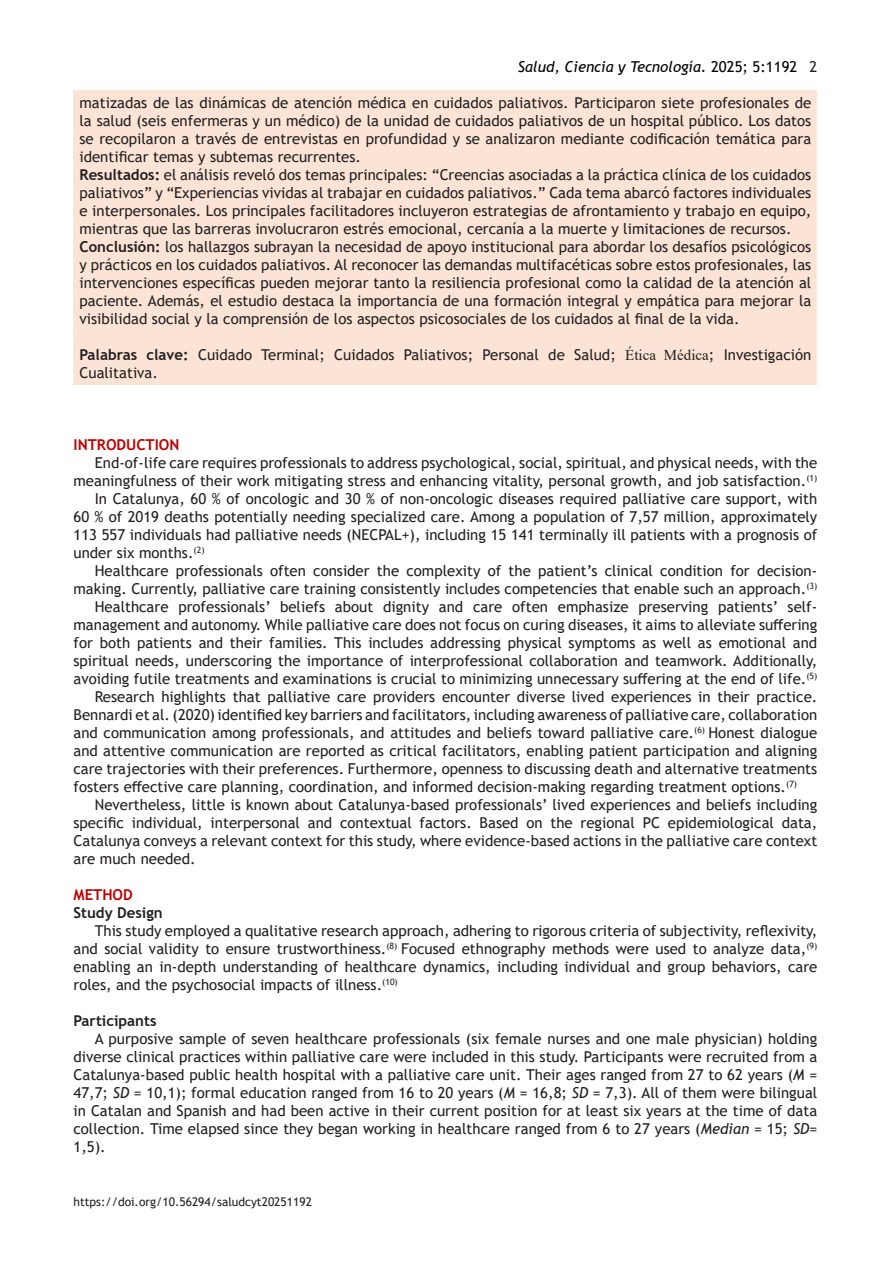
<style>
.page{position:relative;width:893px;height:1263px;background:#fff}
.page>*{position:absolute;margin:0;border:0;box-sizing:border-box;transform-origin:0 0}
.t1{font:15px/18px "Trebuchet MS";color:#231f20;text-align:justify}
.t2{font:italic 15px "Trebuchet MS";color:#000}
.t3{font:700 15px "Trebuchet MS";color:#231f20}
.t4{font:700 15px "Trebuchet MS";color:#c00000}
.t5{font:12px "Trebuchet MS";color:#231f20}
.s1{font-style:normal}
.s2{font-style:normal;color:#231f20}
.s3{font-weight:700}
.s4{font-family:"Times New Roman"}
.s5{font-style:italic}
</style>
<div class="page">
<div style="left:74px;top:90px;width:743px;height:294px;background:#fbe4d5"></div>
<p class="t2" style="left:518px;top:58px;width:301px">Salud, Ciencia y Tecnología. <span class="s1">2025; 5:1192</span> <span class="s2">2</span></p>
<p class="t1" style="left:80px;top:94px;width:733px">matizadas de las dinámicas de atención médica en cuidados paliativos. Participaron siete profesionales de la salud (seis enfermeras y un médico) de la unidad de cuidados paliativos de un hospital público. Los datos se recopilaron a través de entrevistas en profundidad y se analizaron mediante codificación temática para identificar temas y subtemas recurrentes.</p>
<p class="t1" style="left:80px;top:166px;width:733px"><span class="s3">Resultados:</span> el análisis reveló dos temas principales: “Creencias asociadas a la práctica clínica de los cuidados paliativos” y “Experiencias vividas al trabajar en cuidados paliativos.” Cada tema abarcó factores individuales e interpersonales. Los principales facilitadores incluyeron estrategias de afrontamiento y trabajo en equipo, mientras que las barreras involucraron estrés emocional, cercanía a la muerte y limitaciones de recursos.</p>
<p class="t1" style="left:80px;top:238px;width:733px"><span class="s3">Conclusión:</span> los hallazgos subrayan la necesidad de apoyo institucional para abordar los desafíos psicológicos y prácticos en los cuidados paliativos. Al reconocer las demandas multifacéticas sobre estos profesionales, las intervenciones específicas pueden mejorar tanto la resiliencia profesional como la calidad de la atención al paciente. Además, el estudio destaca la importancia de una formación integral y empática para mejorar la visibilidad social y la comprensión de los aspectos psicosociales de los cuidados al final de la vida.</p>
<p class="t1" style="left:80px;top:346px;width:733px"><span class="s3">Palabras clave:</span> Cuidado Terminal; Cuidados Paliativos; Personal de Salud; <span class="s4">Ética Médica</span>; Investigación<br>Cualitativa.</p>
<p class="t4" style="left:74px;top:435px;width:107px">INTRODUCTION</p>
<p class="t1" style="left:74px;top:454px;width:745px;text-align:right">End-of-life care requires professionals to address psychological, social, spiritual, and physical needs, with the meaningfulness of their work mitigating stress and enhancing vitality, personal growth, and job satisfaction.<sup>(1)</sup></p>
<p class="t1" style="left:74px;top:490px;width:745px;text-indent:21px">In Catalunya, 60 % of oncologic and 30 % of non-oncologic diseases required palliative care support, with 60 % of 2019 deaths potentially needing specialized care. Among a population of 7,57 million, approximately 113 557 individuals had palliative needs (NECPAL+), including 15 141 terminally ill patients with a prognosis of under six months.<sup>(2)</sup></p>
<p class="t1" style="left:74px;top:562px;width:745px;text-align:right">Healthcare professionals often consider the complexity of the patient’s clinical condition for decision&shy;making. Currently, palliative care training consistently includes competencies that enable such an approach.<sup>(3)</sup></p>
<p class="t1" style="left:74px;top:598px;width:745px;text-indent:21px">Healthcare professionals’ beliefs about dignity and care often emphasize preserving patients’ self&shy;management and autonomy. While palliative care does not focus on curing diseases, it aims to alleviate suffering for both patients and their families. This includes addressing physical symptoms as well as emotional and spiritual needs, underscoring the importance of interprofessional collaboration and teamwork. Additionally, avoiding futile treatments and examinations is crucial to minimizing unnecessary suffering at the end of life.<sup>(5)</sup></p>
<p class="t1" style="left:74px;top:688px;width:745px;text-indent:21px">Research highlights that palliative care providers encounter diverse lived experiences in their practice.<br>Bennardi et al. (2020) identified key barriers and facilitators, including awareness of palliative care, collaboration and communication among professionals, and attitudes and beliefs toward palliative care.<sup>(6)</sup> Honest dialogue and attentive communication are reported as critical facilitators, enabling patient participation and aligning care trajectories with their preferences. Furthermore, openness to discussing death and alternative treatments fosters effective care planning, coordination, and informed decision-making regarding treatment options.<sup>(7)</sup></p>
<p class="t1" style="left:74px;top:796px;width:745px;text-indent:21px">Nevertheless, little is known about Catalunya-based professionals’ lived experiences and beliefs including specific individual, interpersonal and contextual factors. Based on the regional PC epidemiological data, Catalunya conveys a relevant context for this study, where evidence-based actions in the palliative care context are much needed.</p>
<p class="t4" style="left:74px;top:885px;width:61px">METHOD</p>
<p class="t3" style="left:74px;top:903px;width:91px">Study Design</p>
<p class="t1" style="left:74px;top:922px;width:745px;text-indent:21px">This study employed a qualitative research approach, adhering to rigorous criteria of subjectivity, reflexivity, and social validity to ensure trustworthiness.<sup>(8)</sup> Focused ethnography methods were used to analyze data,<sup>(9) </sup>enabling an in-depth understanding of healthcare dynamics, including individual and group behaviors, care roles, and the psychosocial impacts of illness.<sup>(10)</sup></p>
<p class="t3" style="left:74px;top:1011px;width:85px">Participants</p>
<p class="t1" style="left:74px;top:1030px;width:745px;text-indent:21px">A purposive sample of seven healthcare professionals (six female nurses and one male physician) holding diverse clinical practices within palliative care were included in this study. Participants were recruited from a Catalunya-based public health hospital with a palliative care unit. Their ages ranged from 27 to 62 years (<span class="s5">M</span> = 47,7; <span class="s5">SD</span> = 10,1); formal education ranged from 16 to 20 years (<span class="s5">M</span> = 16,8; <span class="s5">SD</span> = 7,3). All of them were bilingual in Catalan and Spanish and had been active in their current position for at least six years at the time of data collection. Time elapsed since they began working in healthcare ranged from 6 to 27 years (<span class="s5">Median</span> = 15; <span class="s5">SD</span>= 1,5).</p>
<p class="t5" style="left:74px;top:1194px;width:240px">https://doi.org/10.56294/saludcyt20251192</p>
</div>
